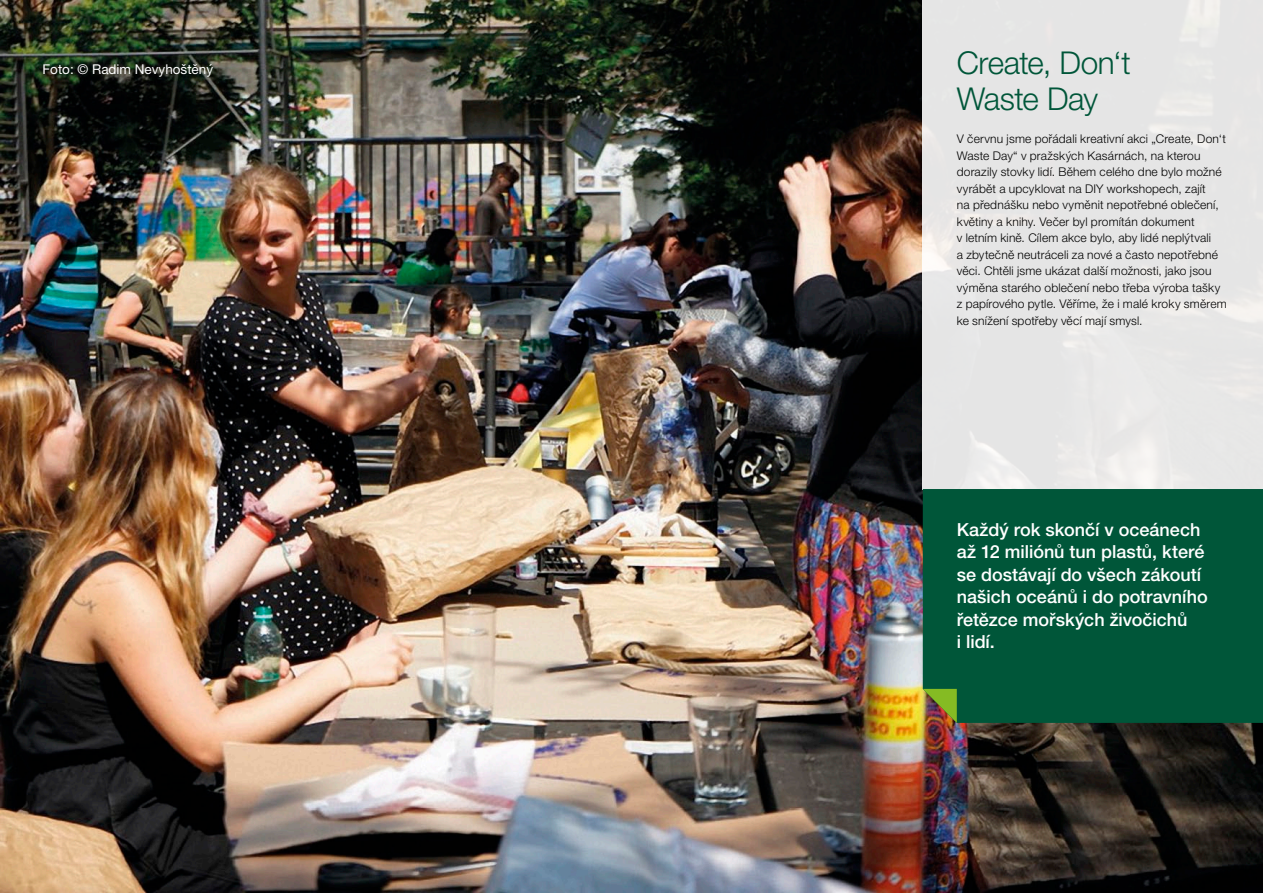
<style>
.page{position:relative;width:1263px;height:893px;background:#fff}
.page>*{position:absolute;margin:0;border:0;box-sizing:border-box;transform-origin:0 0}
.t1{font:300 31.5px/36px "Helvetica Neue LT Pro";letter-spacing:-.02em;color:#005639}
.t2{font:500 18px/22.5px "Helvetica Neue LT Pro";color:#fff}
.t3{font:13.5px "Helvetica Neue LT Pro";color:#fff}
.t4{font:300 12px/16.5px "Helvetica Neue LT Pro";letter-spacing:.015em;color:#000}
</style>
<div class="page">
<img style="left:0;top:0;width:1263px;height:893px">
<div style="left:923px;top:0;width:340px;height:489px;background:#e5e5e5"></div>
<div style="left:923px;top:489px;width:340px;height:234px;background:#005639"></div>
<svg style="left:923px;top:689px;width:34px;height:34px"></svg>
<p class="t3" style="left:43px;top:62px;width:172px">Foto: © Radim Nevyhoštěný</p>
<p class="t1" style="left:957px;top:44px;width:176px">Create, Don‘t<br>Waste Day</p>
<p class="t4" style="left:957px;top:130px;width:271px">V červnu jsme pořádali kreativní akci „Create, Don‘t Waste Day“ v pražských Kasárnách, na kterou dorazily stovky lidí. Během celého dne bylo možné vyrábět a upcyklovat na DIY workshopech, zajít<br>na přednášku nebo vyměnit nepotřebné oblečení, květiny a knihy. Večer byl promítán dokument<br>v letním kině. Cílem akce bylo, aby lidé neplýtvali<br>a zbytečně neutráceli za nové a často nepotřebné věci. Chtěli jsme ukázat další možnosti, jako jsou výměna starého oblečení nebo třeba výroba tašky z papírového pytle. Věříme, že i malé kroky směrem ke snížení spotřeby věcí mají smysl.</p>
<p class="t2" style="left:957px;top:518px;width:252px">Každý rok skončí v oceánech až 12 miliónů tun plastů, které se dostávají do všech zákoutí našich oceánů i do potravního řetězce mořských živočichů<br>i lidí.</p>
</div>
